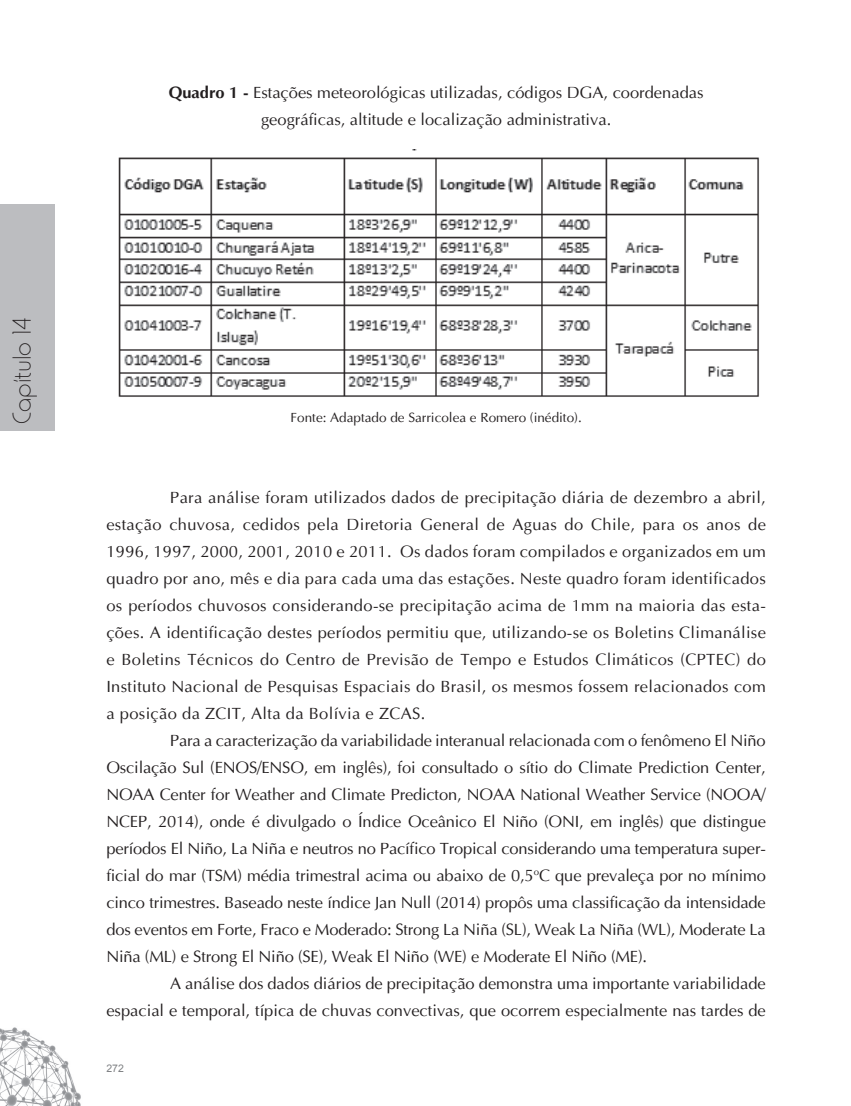
<style>
.page{position:relative;width:851px;height:1106px;background:#fff}
.page>*{position:absolute;margin:0;border:0;box-sizing:border-box;transform-origin:0 0}
.t1{font:27px "Horatio D Ligh";color:#231f20}
.t2{font:16.5px/27px "Ottawa Plain";color:#231f20;text-align:justify}
.t3{font:13.5px "Ottawa Plain";color:#231f20}
.t4{font:10.5px "Arial";color:#808285}
.s1{font-family:"Ottawa";font-weight:700}
</style>
<div class="page">
<img style="left:0;top:1027px;width:81px;height:79px">
<div style="left:0;top:205px;width:55px;height:226px;background:#bcbdc0"></div>
<img style="left:118px;top:150px;width:641px;height:247px">
<p class="t2" style="left:169px;top:79px;width:536px;text-align:center"><span class="s1">Quadro 1 -</span> Estações meteorológicas utilizadas, códigos DGA, coordenadas geográficas, altitude e localização administrativa.</p>
<h1 class="t1" style="left:7px;top:424px;width:109px;rotate:-90deg">Capítulo 14</h1>
<p class="t3" style="left:290px;top:409px;width:293px">Fonte: Adaptado de Sarricolea e Romero (inédito).</p>
<p class="t2" style="left:106px;top:484px;width:661px;text-indent:64px">Para análise foram utilizados dados de precipitação diária de dezembro a abril, estação chuvosa, cedidos pela Diretoria General de Aguas do Chile, para os anos de 1996, 1997, 2000, 2001, 2010 e 2011. Os dados foram compilados e organizados em um quadro por ano, mês e dia para cada uma das estações. Neste quadro foram identificados os períodos chuvosos considerando-se precipitação acima de 1mm na maioria das esta&shy;ções. A identificação destes períodos permitiu que, utilizando-se os Boletins Climanálise e Boletins Técnicos do Centro de Previsão de Tempo e Estudos Climáticos (CPTEC) do Instituto Nacional de Pesquisas Espaciais do Brasil, os mesmos fossem relacionados com a posição da ZCIT, Alta da Bolívia e ZCAS.</p>
<p class="t2" style="left:106px;top:726px;width:661px;text-indent:64px">Para a caracterização da variabilidade interanual relacionada com o fenômeno El Niño Oscilação Sul (ENOS/ENSO, em inglês), foi consultado o sítio do Climate Prediction Center, NOAA Center for Weather and Climate Predicton, NOAA National Weather Service (NOOA/ NCEP, 2014), onde é divulgado o Índice Oceânico El Niño (ONI, em inglês) que distingue períodos El Niño, La Niña e neutros no Pacífico Tropical considerando uma temperatura super&shy;ficial do mar (TSM) média trimestral acima ou abaixo de 0,5<sup>o</sup>C que prevaleça por no mínimo cinco trimestres. Baseado neste índice Jan Null (2014) propôs uma classificação da intensidade dos eventos em Forte, Fraco e Moderado: Strong La Niña (SL), Weak La Niña (WL), Moderate La Niña (ML) e Strong El Niño (SE), Weak El Niño (WE) e Moderate El Niño (ME).</p>
<p class="t2" style="left:106px;top:970px;width:661px;text-align:right">A análise dos dados diários de precipitação demonstra uma importante variabilidade<br>espacial e temporal, típica de chuvas convectivas, que ocorrem especialmente nas tardes de</p>
<p class="t4" style="left:106px;top:1061px;width:19px">272</p>
</div>
